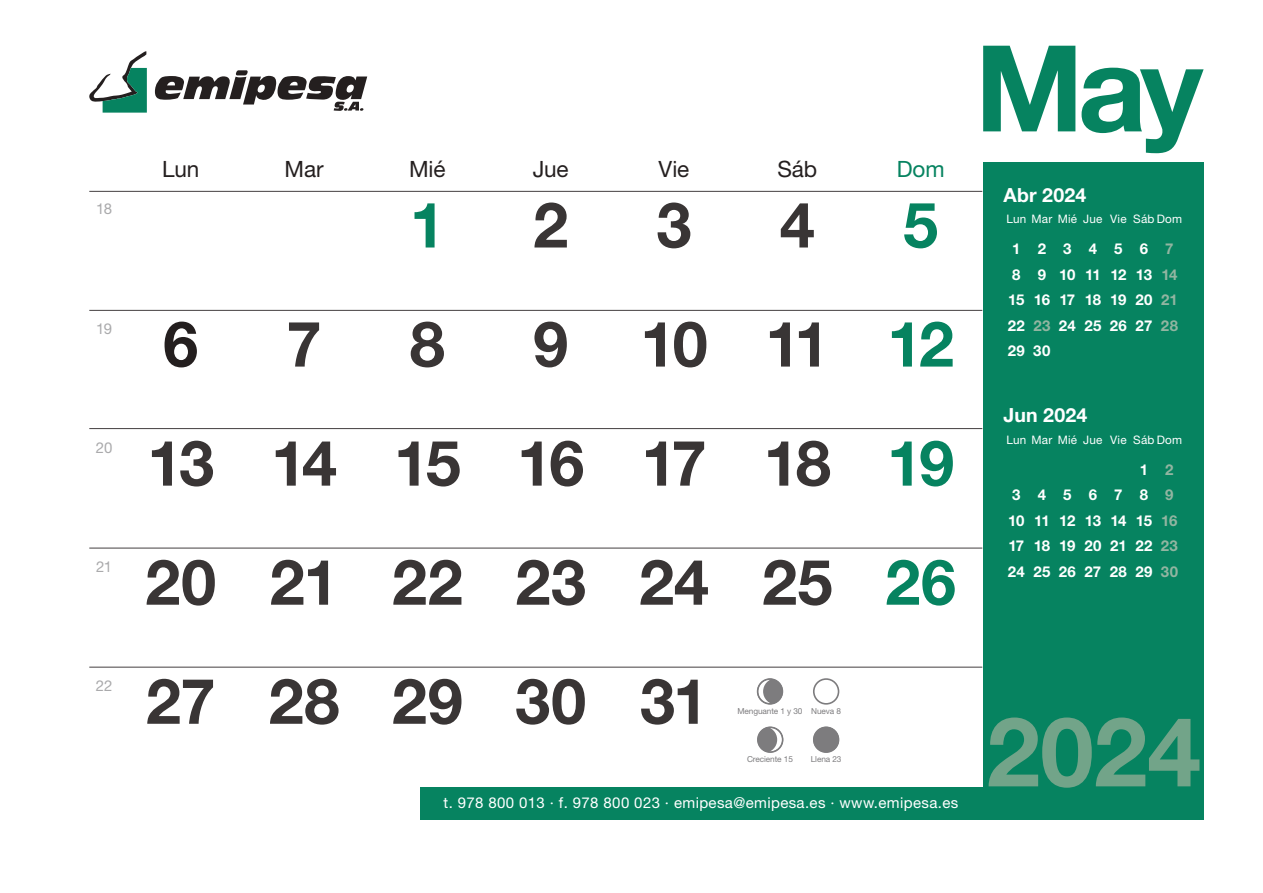
<style>
.page{position:relative;width:1263px;height:893px;background:#fff}
.page>*{position:absolute;margin:0;border:0;box-sizing:border-box;transform-origin:0 0}
.t1{font:700 120px "Helvetica Neue LT Std";color:#068360}
.t2{font:700 96.45px "Helvetica Neue LT Std";color:#72a489}
.t3{font:700 63px "Helvetica Neue LT Std";letter-spacing:-.025em;color:#393535}
.t4{font:700 63px "Helvetica Neue LT Std";letter-spacing:-.05em;color:#393535}
.t5{font:700 63px "Helvetica Neue LT Std";letter-spacing:.01em;color:#393535}
.t6{font:700 63px "Helvetica Neue LT Std";color:#068360}
.t7{font:700 63px "Helvetica Neue LT Std";color:#241f1f}
.t8{font:22.5px "Helvetica Neue LT Std";letter-spacing:-.005em;color:#241f1f}
.t9{font:22.5px "Helvetica Neue LT Std";color:#068360}
.t10{font:700 19.5px "Helvetica Neue LT Std";letter-spacing:.01em;color:#fff}
.t11{font:700 15px/25.5px "Helvetica Neue LT Std";letter-spacing:.025em;color:#fff}
.t12{font:15px "Helvetica Neue LT Std";letter-spacing:.025em;color:#fff}
.t13{font:15px "Helvetica Neue LT Std";letter-spacing:-.03em;color:#aaaaac}
.t14{font:11.7px "Helvetica Neue LT Std";letter-spacing:.015em;color:#fff}
.t15{font:8.25px "Helvetica Neue LT Std";letter-spacing:-.01em;color:#7d7c7e}
.s1{color:#068360}
.s2{color:#92b5a1}
</style>
<div class="page">
<svg style="left:89px;top:51px;width:58px;height:62px"></svg>
<svg style="left:155px;top:70px;width:212px;height:41px"></svg>
<div style="left:420px;top:162px;width:783px;height:658px;background:#068360"></div>
<div style="left:89px;top:154px;width:893px;height:632px;background:#fff"></div>
<hr style="left:89px;top:191px;width:893px;height:1px;background:#444041">
<hr style="left:89px;top:310px;width:893px;height:1px;background:#444041">
<hr style="left:89px;top:428px;width:893px;height:1px;background:#444041">
<hr style="left:89px;top:548px;width:893px;height:1px;background:#444041">
<hr style="left:89px;top:667px;width:893px;height:1px;background:#444041">
<svg style="left:813px;top:729px;width:26px;height:24px"></svg>
<div style="left:814px;top:727px;width:24px;height:25px;background:#7d7c7e;border-radius:50%"></div>
<div style="left:813px;top:726px;width:26px;height:27px;border:2px solid #7d7c7e;border-radius:50%"></div>
<svg style="left:756px;top:681px;width:27px;height:21px"></svg>
<svg style="left:758px;top:679px;width:24px;height:25px"></svg>
<div style="left:757px;top:678px;width:26px;height:27px;border:2px solid #7d7c7e;border-radius:50%"></div>
<svg style="left:762px;top:679px;width:20px;height:25px"></svg>
<div style="left:757px;top:679px;width:25px;height:25px;border:1px solid #7d7c7e;border-radius:50%"></div>
<svg style="left:813px;top:679px;width:26px;height:25px"></svg>
<div style="left:814px;top:679px;width:24px;height:25px;background:#fff;border-radius:50%"></div>
<div style="left:813px;top:678px;width:26px;height:27px;border:2px solid #7d7c7e;border-radius:50%"></div>
<svg style="left:757px;top:729px;width:27px;height:24px"></svg>
<svg style="left:758px;top:727px;width:25px;height:25px"></svg>
<div style="left:757px;top:726px;width:26px;height:27px;border:2px solid #7d7c7e;border-radius:50%"></div>
<svg style="left:758px;top:727px;width:20px;height:25px"></svg>
<div style="left:758px;top:727px;width:25px;height:25px;border:1px solid #7d7c7e;border-radius:50%"></div>
<h3 class="t8" style="left:162px;top:156px;width:39px">Lun</h3>
<h3 class="t8" style="left:284px;top:156px;width:41px">Mar</h3>
<h3 class="t8" style="left:409px;top:156px;width:38px">Mié</h3>
<h3 class="t8" style="left:533px;top:156px;width:38px">Jue</h3>
<h3 class="t8" style="left:659px;top:156px;width:32px">Vie</h3>
<h3 class="t8" style="left:777px;top:156px;width:41px">Sáb</h3>
<h3 class="t9" style="left:897px;top:156px;width:49px">Dom</h3>
<p class="t13" style="left:96px;top:200px;width:17px">18</p>
<h3 class="t6" style="left:410px;top:186px;width:37px">1</h3>
<h3 class="t3" style="left:533px;top:186px;width:37px">2</h3>
<h3 class="t3" style="left:656px;top:186px;width:37px">3</h3>
<h3 class="t3" style="left:780px;top:186px;width:37px">4</h3>
<h3 class="t6" style="left:903px;top:186px;width:37px">5</h3>
<p class="t13" style="left:96px;top:319px;width:17px">19</p>
<h3 class="t7" style="left:163px;top:305px;width:37px">6</h3>
<h3 class="t3" style="left:286px;top:305px;width:37px">7</h3>
<h3 class="t3" style="left:410px;top:305px;width:37px">8</h3>
<h3 class="t3" style="left:533px;top:305px;width:422px">9 10 11 <span class="s1">12</span></h3>
<p class="t13" style="left:96px;top:438px;width:18px">20</p>
<h3 class="t4" style="left:147px;top:424px;width:808px">13 14 15 16 17 18 <span class="s1">19</span></h3>
<p class="t13" style="left:96px;top:557px;width:18px">21</p>
<h3 class="t5" style="left:145px;top:543px;width:812px">20 21 22 23 24 25 <span class="s1">26</span></h3>
<h1 class="t1" style="left:975px;top:14px;width:229px">May</h1>
<h3 class="t10" style="left:1003px;top:183px;width:84px">Abr 2024</h3>
<p class="t14" style="left:1006px;top:212px;width:177px">Lun Mar Mié Jue Vie Sáb Dom</p>
<p class="t11" style="left:1008px;top:236px;width:172px">123456<span class="s2">7<br></span>8 9 10111213<span class="s2">14<br></span>15 16 17 18 19 20 <span class="s2">21<br></span>22 <span class="s2">23</span> 24 25 26 27 <span class="s2">28<br></span>29 30</p>
<h3 class="t10" style="left:1003px;top:403px;width:85px">Jun 2024</h3>
<p class="t14" style="left:1006px;top:433px;width:177px">Lun Mar Mié Jue Vie Sáb Dom</p>
<p class="t11" style="left:1008px;top:456px;width:172px;text-indent:132px">1 <span class="s2">2<br></span>345678<span class="s2">9<br></span>10 11 12 13 14 15 <span class="s2">16<br></span>17 18 19 20 21 22 <span class="s2">23<br></span>24 25 26 27 28 29 <span class="s2">30</span></p>
<p class="t13" style="left:96px;top:676px;width:18px">22</p>
<h3 class="t3" style="left:146px;top:662px;width:564px">27 28 29 30 31</h3>
<p class="t15" style="left:737px;top:706px;width:105px">Menguante 1 y 30 Nueva 8</p>
<p class="t15" style="left:747px;top:754px;width:47px">Creciente 15</p>
<p class="t15" style="left:811px;top:754px;width:32px">Llena 23</p>
<p class="t12" style="left:444px;top:794px;width:516px">t. 978 800 013 · f. 978 800 023 · emipesa@emipesa.es · www.emipesa.es</p>
<h2 class="t2" style="left:986px;top:692px;width:216px">2024</h2>
</div>
